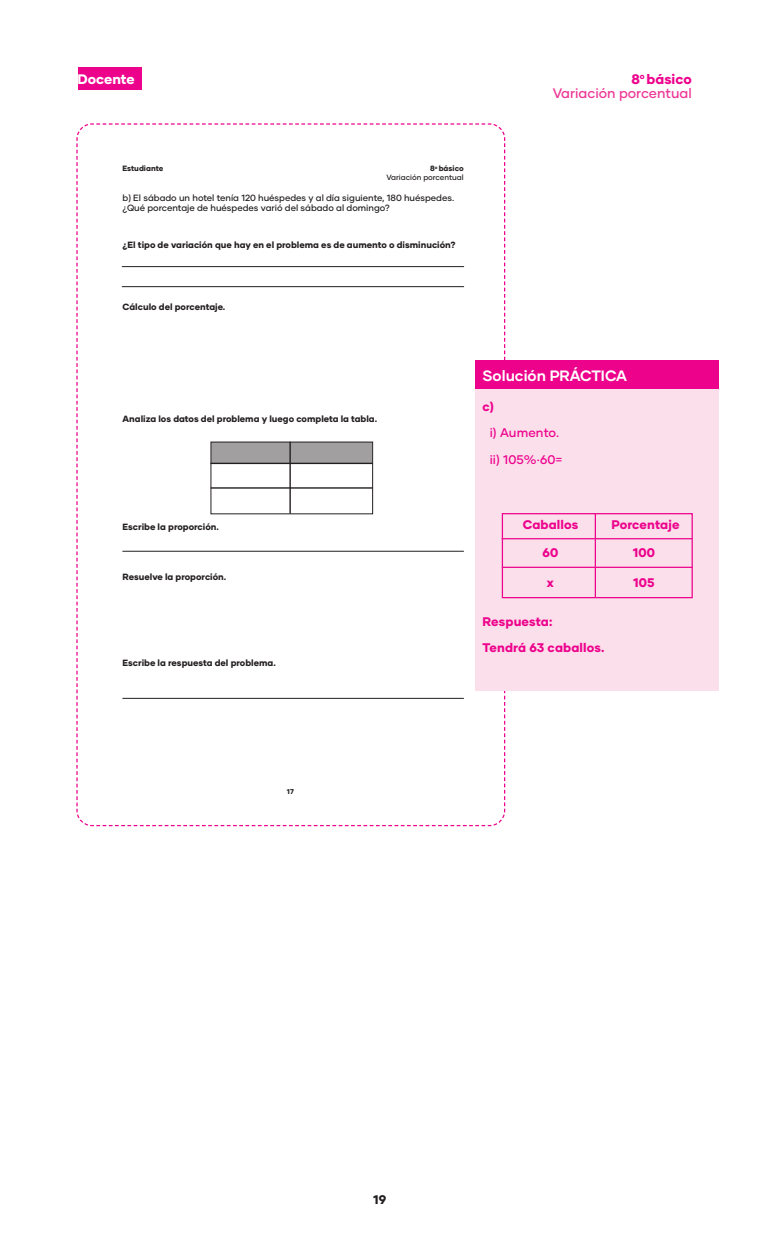
<style>
.page{position:relative;width:765px;height:1260px;background:#fff}
.page>*{position:absolute;margin:0;border:0;box-sizing:border-box;transform-origin:0 0}
.t1{font:700 15px "Gilmer";color:#fff}
.t2{font:500 13.75px/13.8px "Gilmer";color:#ed3896;text-align:right}
.t3{font:800 13.75px "Gilmer";color:#fff}
.t4{font:800 12.5px "Gilmer";letter-spacing:.01em;color:#ed028c}
.t5{font:500 12.5px "Gilmer";letter-spacing:.01em;color:#ed028c}
.t6{font:800 12.5px "Gilmer";color:#231f20}
.t7{font:800 9px "Gilmer";color:#231f20}
.t8{font:500 9px/10.4px "Gilmer";color:#231f20}
.t9{font:500 7.62px/9px "Gilmer";color:#231f20;text-align:right}
.t10{font:800 7.62px "Gilmer";color:#231f20}
.t11{font:800 7px "Gilmer";color:#231f20}
.s1{font-weight:800;color:#ed028c}
.s2{font-weight:800}
</style>
<div class="page">
<div style="left:79px;top:67px;width:63px;height:23px;background:#ed028c"></div>
<svg style="left:76px;top:123px;width:430px;height:704px"></svg>
<div style="left:476px;top:360px;width:243px;height:29px;background:#ed028c"></div>
<div style="left:476px;top:389px;width:243px;height:302px;background:#fbdfeb"></div>
<div style="left:502px;top:513px;width:191px;height:85px;border:1px solid #ed028c"></div>
<hr style="left:595px;top:513px;width:1px;height:85px;background:#ed028c">
<hr style="left:502px;top:538px;width:191px;height:1px;background:#ed028c">
<hr style="left:502px;top:567px;width:191px;height:1px;background:#ed028c">
<h2 class="t3" style="left:78px;top:70px;width:59px">Docente</h2>
<h2 class="t2" style="left:553px;top:72px;width:141px"><span class="s1">8</span><sup>o</sup> <span class="s1">básico<br></span>Variación porcentual</h2>
<p class="t10" style="left:122px;top:164px;width:42px">Estudiante</p>
<p class="t9" style="left:386px;top:164px;width:79px"><span class="s2">8</span><sup>o</sup> <span class="s2">básico<br></span>Variación porcentual</p>
<p class="t8" style="left:123px;top:192px;width:333px">b) El sábado un hotel tenía 120 huéspedes y al día siguiente, 180 huéspedes. ¿Qué porcentaje de huéspedes varió del sábado al domingo?</p>
<p class="t7" style="left:123px;top:239px;width:335px">¿El tipo de variación que hay en el problema es de aumento o disminución?</p>
<p class="t7" style="left:123px;top:301px;width:104px">Cálculo del porcentaje.</p>
<p class="t7" style="left:123px;top:413px;width:256px">Analiza los datos del problema y luego completa la tabla.</p>
<p class="t7" style="left:123px;top:521px;width:98px">Escribe la proporción.</p>
<p class="t7" style="left:123px;top:571px;width:105px">Resuelve la proporción.</p>
<p class="t7" style="left:123px;top:657px;width:155px">Escribe la respuesta del problema.</p>
<p class="t1" style="left:483px;top:366px;width:146px">Solución PRÁCTICA</p>
<p class="t4" style="left:483px;top:398px;width:13px">c)</p>
<p class="t5" style="left:490px;top:425px;width:71px">i) Aumento.</p>
<p class="t5" style="left:490px;top:452px;width:74px">ii) 105%∙60=</p>
<p class="t4" style="left:523px;top:517px;width:57px">Caballos</p>
<p class="t4" style="left:543px;top:544px;width:17px">60</p>
<p class="t4" style="left:547px;top:575px;width:8px">x</p>
<p class="t4" style="left:611px;top:517px;width:69px">Porcentaje</p>
<p class="t4" style="left:633px;top:544px;width:24px">100</p>
<p class="t4" style="left:633px;top:575px;width:23px">105</p>
<p class="t4" style="left:483px;top:613px;width:71px">Respuesta:</p>
<p class="t4" style="left:483px;top:640px;width:123px">Tendrá 63 caballos.</p>
<p class="t11" style="left:287px;top:787px;width:8px">17</p>
<h3 class="t6" style="left:373px;top:1192px;width:15px">19</h3>
</div>
